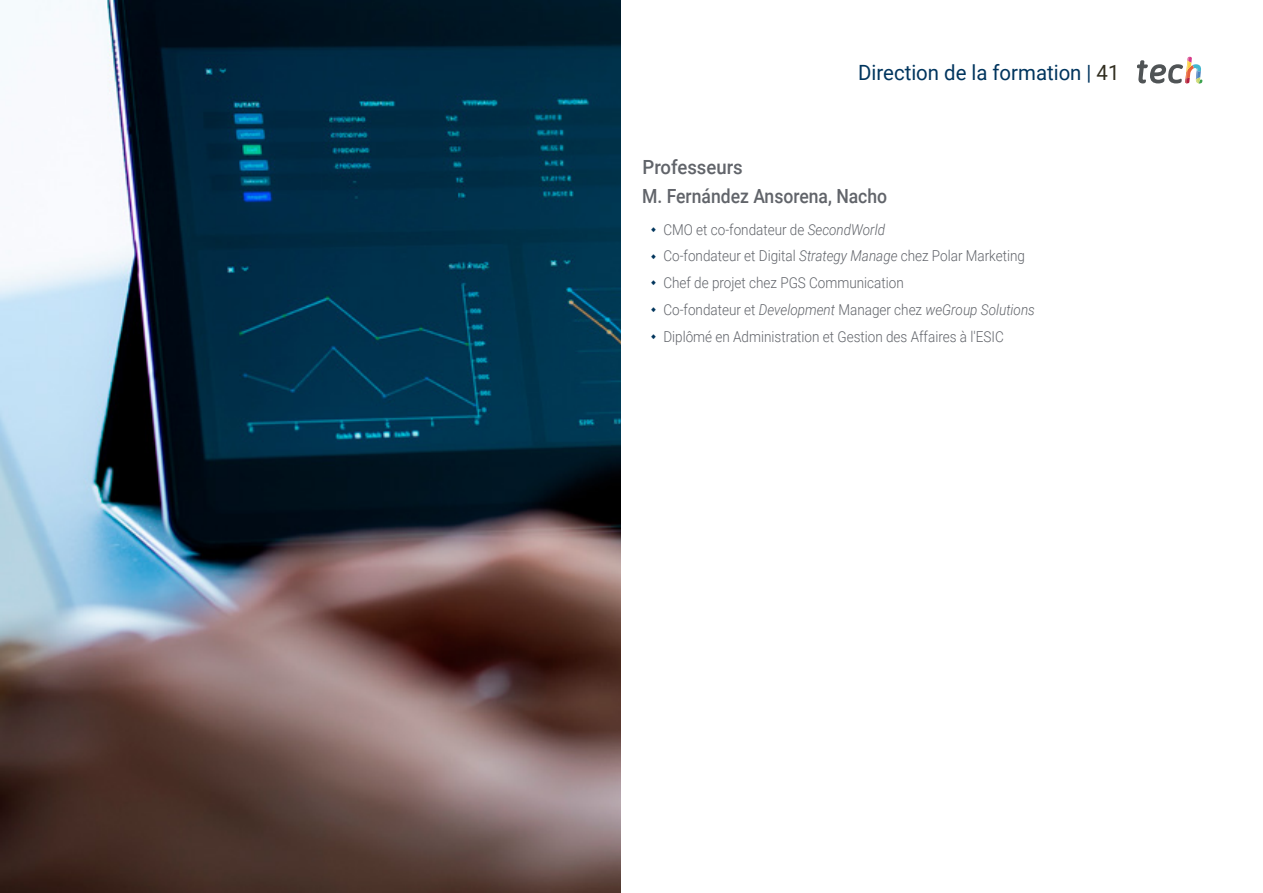
<style>
.page{position:relative;width:1263px;height:893px;background:#fff}
.page>*{position:absolute;margin:0;border:0;box-sizing:border-box;transform-origin:0 0}
.t1{font:21px "Roboto";color:#00355e}
.t2{font:500 19.5px "Roboto";color:#61646a;scale:.9 1}
.t3{font:500 19.5px "Roboto";color:#61646a;scale:.95 1}
.t4{font:300 15px/26.7px "Roboto";color:#61646a;scale:.9 1}
.s1{color:#312e20}
.s2{font-style:italic}
</style>
<div class="page">
<img style="left:0;top:0;width:621px;height:893px">
<svg style="left:1137px;top:57px;width:65px;height:27px"></svg>
<h2 class="t3" style="left:642px;top:154px;width:107px">Professeurs</h2>
<h1 class="t1" style="left:858px;top:57px;width:263px">Direction de la formation | <span class="s1">41</span></h1>
<h2 class="t2" style="left:642px;top:182px;width:274px">M. Fernández Ansorena, Nacho</h2>
<p class="t4" style="left:663px;top:215px;width:414px">CMO et co-fondateur de <span class="s2">SecondWorld<br></span>Co-fondateur et Digital <span class="s2">Strategy Manage</span> chez Polar Marketing Chef de projet chez PGS Communication<br>Co-fondateur et <span class="s2">Development</span> Manager chez <span class="s2">weGroup Solutions </span>Diplômé en Administration et Gestion des Affaires à l'ESIC</p>
</div>
